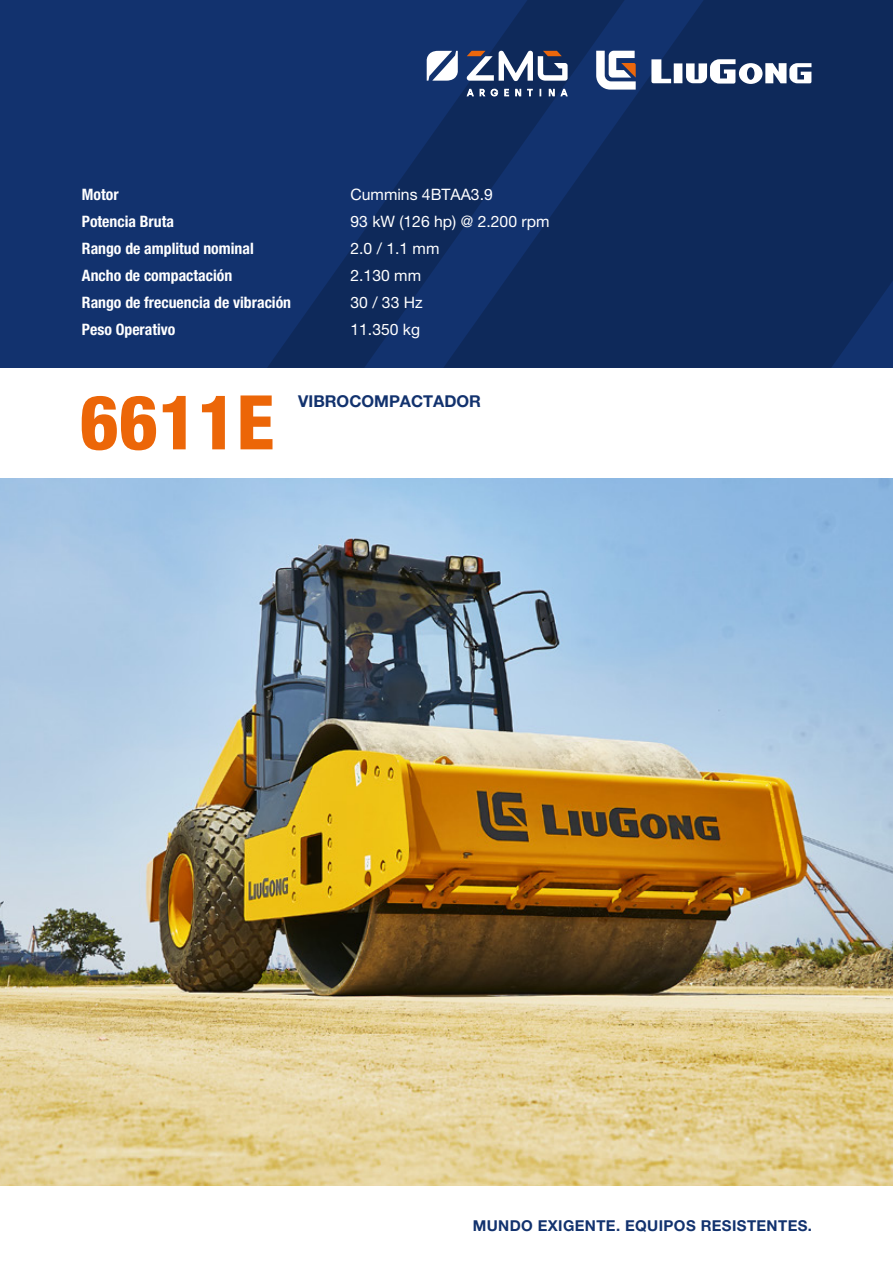
<style>
.page{position:relative;width:893px;height:1263px;background:#fff}
.page>*{position:absolute;margin:0;border:0;box-sizing:border-box;transform-origin:0 0}
.t1{font:800 condensed 75.45px "Helvetica Neue LT Pro";color:#ec6608}
.t2{font:700 16.35px "Helvetica Neue LT Pro";color:#12326e}
.t3{font:700 condensed 15.75px/27px "Helvetica Neue LT Pro";color:#fff}
.t4{font:15.75px/27px "Helvetica Neue LT Pro";color:#fff}
.t5{font:700 15px "Helvetica Neue LT Pro";letter-spacing:.025em;color:#12326e}
</style>
<div class="page">
<div style="left:0;top:0;width:893px;height:368px;background:#12326e"></div>
<svg style="left:267px;top:50px;width:176px;height:318px"></svg>
<svg style="left:443px;top:0;width:450px;height:368px;fill:#0e295a"></svg>
<svg style="left:466px;top:51px;width:102px;height:47px;background:#5e6c8b"></svg>
<svg style="left:427px;top:51px;width:31px;height:30px"></svg>
<svg style="left:651px;top:59px;width:160px;height:25px;background:#939fb5"></svg>
<svg style="left:596px;top:51px;width:40px;height:39px"></svg>
<img style="left:0;top:479px;width:893px;height:707px">
<p class="t3" style="left:82px;top:181px;width:211px">Motor<br>Potencia Bruta<br>Rango de amplitud nominal<br>Ancho de compactación<br>Rango de frecuencia de vibración<br>Peso Operativo</p>
<p class="t4" style="left:350px;top:181px;width:201px">Cummins 4BTAA3.9<br>93 kW (126 hp) @ 2.200 rpm<br>2.0 / 1.1 mm<br>2.130 mm<br>30 / 33 Hz<br>11.350 kg</p>
<h1 class="t1" style="left:80px;top:376px;width:196px">6611E</h1>
<p class="t2" style="left:298px;top:391px;width:184px">VIBROCOMPACTADOR</p>
<p class="t5" style="left:473px;top:1216px;width:341px">MUNDO EXIGENTE. EQUIPOS RESISTENTES.</p>
</div>
